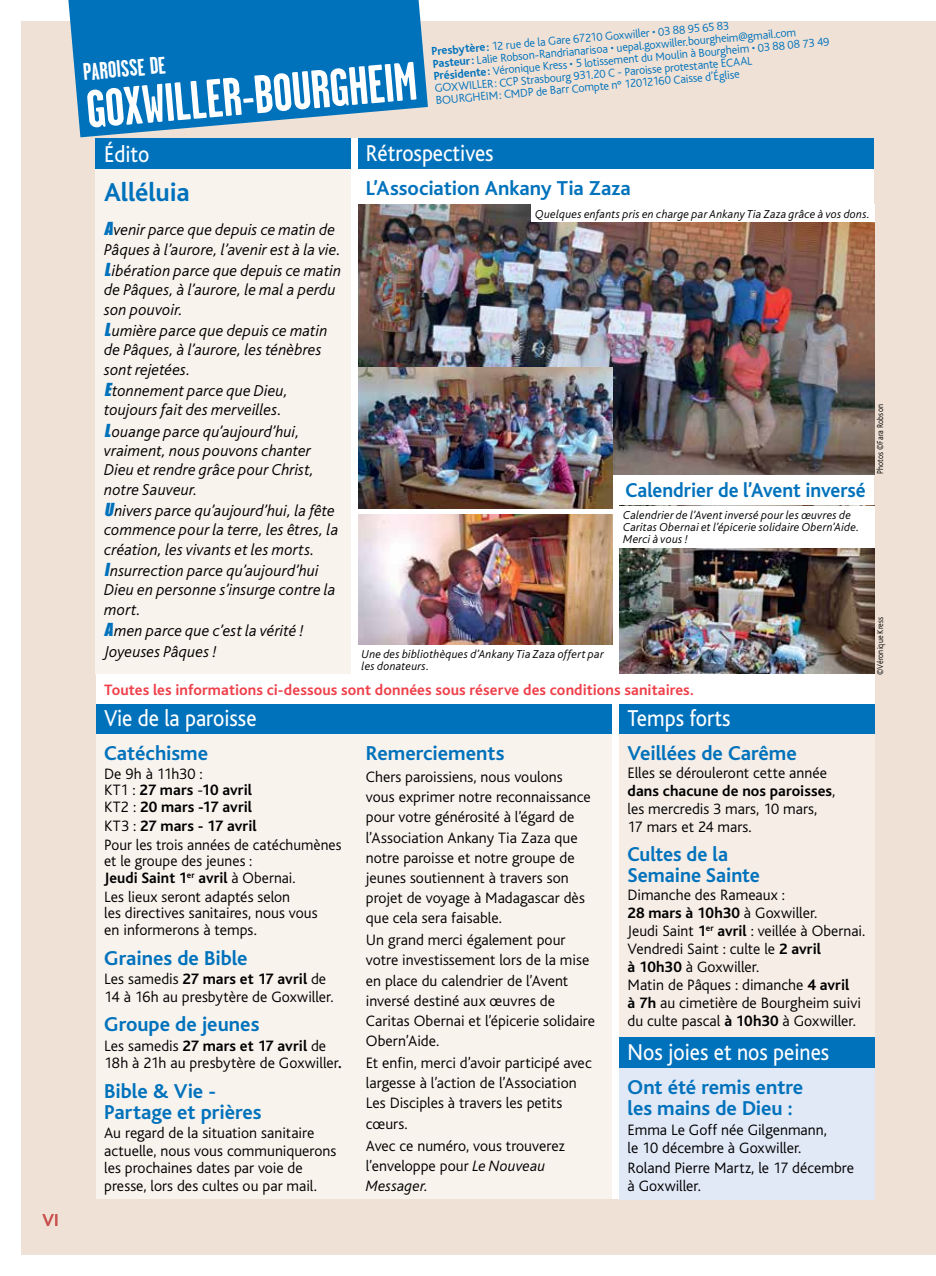
<style>
.page{position:relative;width:936px;height:1276px;background:#fff}
.page>*{position:absolute;margin:0;border:0;box-sizing:border-box;transform-origin:0 0}
.t1{font:700 54px "Garage Gothic";color:#fff}
.t2{font:700 27px "Bliss";letter-spacing:-.01em;color:#0072bc}
.t3{font:24px "Bliss";color:#fff;scale:.9 1}
.t4{font:700 24px "Garage Gothic";color:#fff}
.t5{font:700 21px/21px "Bliss";color:#0072bc}
.t6{font:700 21px "Bliss";color:#0072bc;scale:.95 1}
.t7{font:500 18px "Bliss";color:#c8514e}
.t8{font:italic 300 16.5px/19.4px "Bliss";letter-spacing:.005em;color:#000}
.t9{font:300 15.75px/20.1px "Bliss";color:#000}
.t10{font:700 15.75px "Bliss";letter-spacing:.005em;color:#ef404a}
.t11{font:700 15.75px/16.6px "Bliss";letter-spacing:.005em;color:#000}
.t12{font:300 12px/12.3px "Bliss";color:#0072bc}
.t13{font:italic 300 12px/12px "Bliss";letter-spacing:.02em;color:#000}
.t14{font:300 9px "Bliss";letter-spacing:.02em;color:#000;scale:.88 1}
.s1{font-weight:700}
.s2{font-family:"Impact";font-weight:400;color:#0072bc}
.s3{font-weight:300}
.s4{font-style:italic}
</style>
<div class="page">
<div style="left:21px;top:21px;width:914px;height:1233px;background:#efe1d6"></div>
<svg style="left:68px;top:0;width:360px;height:137px;background:#2081bf"></svg>
<div style="left:357px;top:138px;width:517px;height:536px;background:#fff"></div>
<div style="left:357px;top:138px;width:517px;height:31px;background:#0072bc"></div>
<div style="left:619px;top:703px;width:255px;height:391px;background:#f6ede6"></div>
<div style="left:619px;top:703px;width:255px;height:31px;background:#0072bc"></div>
<div style="left:96px;top:703px;width:516px;height:496px;background:#f9f3ee"></div>
<div style="left:96px;top:703px;width:516px;height:31px;background:#0072bc"></div>
<div style="left:96px;top:138px;width:255px;height:536px;background:#f9f3ee"></div>
<div style="left:96px;top:138px;width:255px;height:31px;background:#0072bc"></div>
<img style="left:619px;top:548px;width:255px;height:126px">
<div style="left:96px;top:674px;width:778px;height:29px;background:#fff"></div>
<div style="left:619px;top:1037px;width:255px;height:162px;background:#e1e8f6"></div>
<div style="left:619px;top:1037px;width:255px;height:30px;background:#0072bc"></div>
<img style="left:358px;top:514px;width:254px;height:131px">
<img style="left:358px;top:204px;width:516px;height:270px">
<img style="left:358px;top:368px;width:254px;height:140px">
<div style="left:351px;top:138px;width:6px;height:536px;background:#fff"></div>
<div style="left:612px;top:703px;width:7px;height:496px;background:#fff"></div>
<div style="left:530px;top:204px;width:344px;height:18px;background:#fff"></div>
<p class="t7" style="left:43px;top:1210px;width:18px">VI</p>
<p class="t12" style="left:431px;top:46px;width:398px;rotate:-5deg"><span class="s1">Presbytère:</span> 12 rue de la Gare 67210 Goxwiller • 03 88 95 65 83<br><span class="s1">Pasteur:</span> Lalie Robson-Randrianarisoa • uepal.goxwiller.bourgheim@gmail.com <span class="s1">Présidente:</span> Véronique Kress • 5 lotissement du Moulin à Bourgheim • 03 88 08 73 49<br>GOXWILLER: CCP Strasbourg 931.20 C - Paroisse protestante ECAAL<br>BOURGHEIM: CMDP de Barr Compte n° 12012160 Caisse d’Église</p>
<h3 class="t4" style="left:82px;top:59px;width:84px;rotate:-5deg">PAROISSE DE</h3>
<h1 class="t1" style="left:84px;top:81px;width:333px;rotate:-5deg">GOXWILLER-BOURGHEIM</h1>
<h3 class="t3" style="left:366px;top:140px;width:143px">Rétrospectives</h3>
<h3 class="t5" style="left:366px;top:178px;width:266px">L’Association Ankany Tia Zaza</h3>
<h3 class="t3" style="left:104px;top:142px;width:52px">Édito</h3>
<h2 class="t2" style="left:104px;top:178px;width:87px">Alléluia</h2>
<p class="t8" style="left:104px;top:221px;width:238px"><span class="s2">A</span>venir parce que depuis ce matin de<br>Pâques à l’aurore, l’avenir est à la vie.</p>
<p class="t8" style="left:104px;top:261px;width:238px"><span class="s2">L</span>ibération parce que depuis ce matin de Pâques, à l’aurore, le mal a perdu son pouvoir.</p>
<p class="t8" style="left:104px;top:321px;width:225px"><span class="s2">L</span>umière parce que depuis ce matin de Pâques, à l’aurore, les ténèbres sont rejetées.</p>
<p class="t8" style="left:104px;top:381px;width:185px"><span class="s2">E</span>tonnement parce que Dieu, toujours fait des merveilles.</p>
<p class="t8" style="left:104px;top:422px;width:211px"><span class="s2">L</span>ouange parce qu’aujourd’hui, vraiment, nous pouvons chanter<br>Dieu et rendre grâce pour Christ, notre Sauveur.</p>
<p class="t8" style="left:104px;top:501px;width:236px"><span class="s2">U</span>nivers parce qu’aujourd’hui, la fête commence pour la terre, les êtres, la création, les vivants et les morts.</p>
<p class="t8" style="left:104px;top:561px;width:233px"><span class="s2">I</span>nsurrection parce qu’aujourd’hui<br>Dieu en personne s’insurge contre la mort.</p>
<p class="t8" style="left:104px;top:620px;width:201px;line-height:21.5px"><span class="s2">A</span>men parce que c’est la vérité !<br>Joyeuses Pâques !</p>
<p class="t10" style="left:104px;top:681px;width:591px">Toutes les informations ci-dessous sont données sous réserve des conditions sanitaires.</p>
<p class="t13" style="left:535px;top:208px;width:336px">Quelques enfants pris en charge par Ankany Tia Zaza grâce à vos dons.</p>
<h3 class="t6" style="left:625px;top:479px;width:254px">Calendrier de l’Avent inversé</h3>
<p class="t13" style="left:623px;top:509px;width:237px">Calendrier de l’Avent inversé pour les œuvres de<br>Caritas Obernai et l’épicerie solidaire Obern’Aide.<br>Merci à vous !</p>
<p class="t13" style="left:361px;top:648px;width:244px">Une des bibliothèques d’Ankany Tia Zaza offert par les donateurs.</p>
<h3 class="t3" style="left:104px;top:705px;width:171px">Vie de la paroisse</h3>
<h3 class="t5" style="left:104px;top:743px;width:105px">Catéchisme</h3>
<p class="t11" style="left:104px;top:765px;width:149px"><span class="s3">De 9h à 11h30 :<br>KT1 :</span> 27 mars <span class="s3">-</span>10 avril<br><span class="s3">KT2 :</span> 20 mars -17 avril</p>
<p class="t9" style="left:104px;top:816px;width:239px;line-height:18.8px">KT3 : <span class="s1">27 mars - 17 avril<br></span>Pour les trois années de catéchumènes</p>
<p class="t9" style="left:104px;top:853px;width:193px;line-height:16.6px">et le groupe des jeunes :<br><span class="s1">Jeudi Saint 1</span><sup>er</sup> <span class="s1">avril</span> à Obernai.</p>
<p class="t9" style="left:104px;top:888px;width:215px;line-height:16.6px">Les lieux seront adaptés selon<br>les directives sanitaires, nous vous en informerons à temps.</p>
<h3 class="t5" style="left:104px;top:947px;width:145px">Graines de Bible</h3>
<p class="t9" style="left:104px;top:970px;width:231px;line-height:17.4px">Les samedis <span class="s1">27 mars et 17 avril</span> de<br>14 à 16h au presbytère de Goxwiller.</p>
<h3 class="t5" style="left:104px;top:1014px;width:157px">Groupe de jeunes</h3>
<p class="t9" style="left:104px;top:1037px;width:239px;line-height:17.4px">Les samedis <span class="s1">27 mars et 17 avril</span> de<br>18h à 21h au presbytère de Goxwiller<span class="s1">.</span></p>
<h3 class="t5" style="left:104px;top:1080px;width:159px">Bible &amp; Vie -<br>Partage et prières</h3>
<p class="t9" style="left:104px;top:1125px;width:234px;line-height:17.4px">Au regard de la situation sanitaire actuelle, nous vous communiquerons les prochaines dates par voie de presse, lors des cultes ou par mail.</p>
<h3 class="t5" style="left:366px;top:743px;width:140px">Remerciements</h3>
<p class="t9" style="left:366px;top:767px;width:226px">Chers paroissiens, nous voulons vous exprimer notre reconnaissance pour votre générosité à l’égard de l’Association Ankany Tia Zaza que notre paroisse et notre groupe de jeunes soutiennent à travers son projet de voyage à Madagascar dès que cela sera faisable.</p>
<p class="t9" style="left:366px;top:930px;width:231px">Un grand merci également pour votre investissement lors de la mise en place du calendrier de l’Avent inversé destiné aux œuvres de<br>Caritas Obernai et l’épicerie solidaire<br>Obern’Aide.</p>
<p class="t9" style="left:366px;top:1053px;width:227px">Et enfin, merci d’avoir participé avec largesse à l’action de l’Association<br>Les Disciples à travers les petits cœurs.</p>
<p class="t9" style="left:366px;top:1135px;width:200px">Avec ce numéro, vous trouverez l’enveloppe pour <span class="s4">Le Nouveau<br>Messager</span>.</p>
<h3 class="t3" style="left:627px;top:705px;width:116px">Temps forts</h3>
<h3 class="t5" style="left:627px;top:743px;width:171px">Veillées de Carême</h3>
<p class="t9" style="left:627px;top:764px;width:209px;line-height:18px">Elles se dérouleront cette année <span class="s1">dans chacune de nos paroisses</span>, les mercredis 3 mars, 10 mars,<br>17 mars et 24 mars.</p>
<h3 class="t5" style="left:627px;top:844px;width:134px">Cultes de la<br>Semaine Sainte</h3>
<p class="t9" style="left:627px;top:886px;width:239px;line-height:18px">Dimanche des Rameaux :<br><span class="s1">28 mars à 10h30</span> à Goxwiller.<br>Jeudi Saint <span class="s1">1</span><sup>er</sup> <span class="s1">avril</span> : veillée à Obernai.<br>Vendredi Saint : culte le <span class="s1">2 avril<br>à 10h30</span> à Goxwiller.<br>Matin de Pâques : dimanche <span class="s1">4 avril<br>à 7h</span> au cimetière de Bourgheim suivi du culte pascal <span class="s1">à 10h30</span> à Goxwiller.</p>
<h3 class="t3" style="left:627px;top:1039px;width:226px">Nos joies et nos peines</h3>
<h3 class="t5" style="left:627px;top:1076px;width:177px">Ont été remis entre les mains de Dieu :</h3>
<p class="t9" style="left:627px;top:1121px;width:201px;line-height:18px">Emma Le Goff née Gilgenmann, le 10 décembre à Goxwiller.</p>
<p class="t9" style="left:627px;top:1159px;width:228px;line-height:18px">Roland Pierre Martz, le 17 décembre à Goxwiller.</p>
<p class="t14" style="left:875px;top:474px;width:81px;rotate:-90deg">Photos ©Fara Robson</p>
<p class="t14" style="left:875px;top:675px;width:68px;rotate:-90deg">©Véronique Kress</p>
</div>
